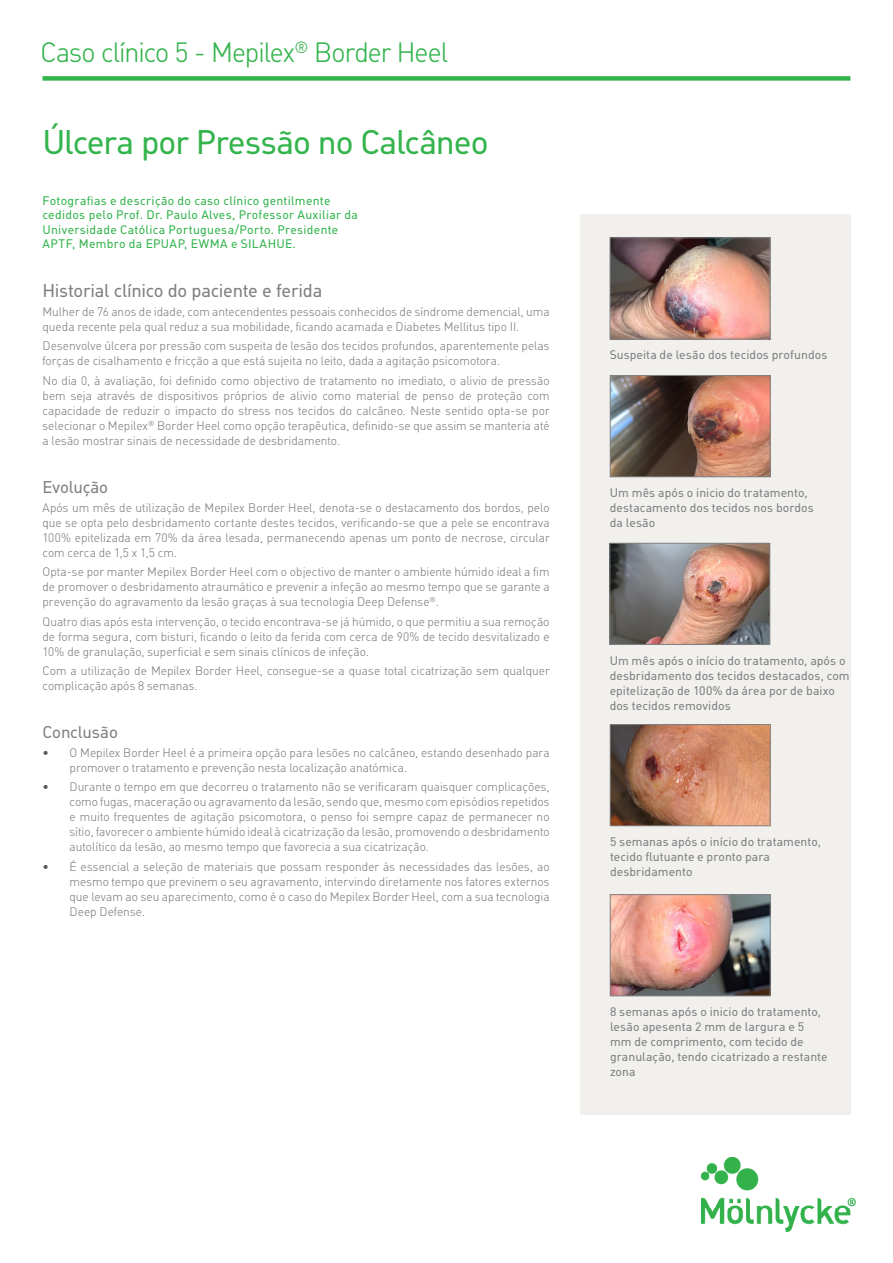
<style>
.page{position:relative;width:893px;height:1263px;background:#fff}
.page>*{position:absolute;margin:0;border:0;box-sizing:border-box;transform-origin:0 0}
.t1{font:33px "Molnlycke Din";letter-spacing:-.03em;color:#34b44d}
.t2{font:300 27px "Molnlycke Din";letter-spacing:-.035em;color:#34b44d}
.Body_copy_bullets{font:18px "Molnlycke Din";letter-spacing:-.015em;color:#808083}
.Body_copy_bullets-2{font:16.5px "Molnlycke Din";letter-spacing:-.01em;color:#808083}
.Body_copy_bullets-3{font:300 12px/15px "Molnlycke Din";letter-spacing:.005em;color:#808083;text-align:justify}
.Body_copy_bullets-4{font:12px/15px "Molnlycke Din";letter-spacing:.005em;color:#808083}
.Department_hospital{font:12px/14.4px "Molnlycke Din";letter-spacing:.025em;color:#34b44d}
.s1{color:#57585a}
</style>
<div class="page">
<img style="left:701px;top:1157px;width:155px;height:74px">
<div style="left:580px;top:214px;width:270px;height:900px;background:#f1f0ed"></div>
<div style="left:43px;top:76px;width:807px;height:5px;background:#34b44d"></div>
<img style="left:612px;top:240px;width:156px;height:97px">
<div style="left:610px;top:238px;width:160px;height:101px;border:1px solid #808083"></div>
<img style="left:612px;top:377px;width:156px;height:98px">
<div style="left:610px;top:375px;width:160px;height:102px;border:1px solid #808083"></div>
<img style="left:612px;top:545px;width:156px;height:98px">
<div style="left:610px;top:543px;width:160px;height:102px;border:1px solid #808083"></div>
<img style="left:612px;top:726px;width:156px;height:98px">
<div style="left:610px;top:724px;width:160px;height:102px;border:1px solid #808083"></div>
<img style="left:612px;top:896px;width:156px;height:98px">
<div style="left:610px;top:894px;width:160px;height:102px;border:1px solid #808083"></div>
<p class="t2" style="left:41px;top:38px;width:408px">Caso clínico 5 - Mepilex<sup>®</sup> Border Heel</p>
<p class="t1" style="left:43px;top:123px;width:448px">Úlcera por Pressão no Calcâneo</p>
<p class="Department_hospital" style="left:43px;top:193px;width:317px">Fotografias e descrição do caso clínico gentilmente cedidos pelo Prof. Dr. Paulo Alves, Professor Auxiliar da Universidade Católica Portuguesa/Porto. Presidente APTF, Membro da EPUAP, EWMA e SILAHUE.</p>
<p class="Body_copy_bullets" style="left:43px;top:280px;width:281px">Historial clínico do paciente e ferida</p>
<p class="Body_copy_bullets-3" style="left:43px;top:304px;width:509px">Mulher de 76 anos de idade, com antecendentes pessoais conhecidos de síndrome demencial, uma queda recente pela qual reduz a sua mobilidade, ficando acamada e Diabetes Mellitus tipo II.</p>
<p class="Body_copy_bullets-3" style="left:43px;top:339px;width:509px">Desenvolve úlcera por pressão com suspeita de lesão dos tecidos profundos, aparentemente pelas forças de cisalhamento e fricção a que está sujeita no leito, dada a agitação psicomotora.</p>
<p class="Body_copy_bullets-3" style="left:43px;top:373px;width:509px">No dia 0, à avaliação, foi definido como objectivo de tratamento no imediato, o alivio de pressão bem seja através de dispositivos próprios de alivio como material de penso de proteção com capacidade de reduzir o impacto do stress nos tecidos do calcâneo. Neste sentido opta-se por selecionar o Mepilex<sup>®</sup> Border Heel como opção terapêutica, definido-se que assim se manteria até a lesão mostrar sinais de necessidade de desbridamento.</p>
<p class="Body_copy_bullets-2" style="left:43px;top:477px;width:67px">Evolução</p>
<p class="Body_copy_bullets-3" style="left:43px;top:500px;width:509px">Após um mês de utilização de Mepilex Border Heel, denota-se o destacamento dos bordos, pelo que se opta pelo desbridamento cortante destes tecidos, verificando-se que a pele se encontrava 100% epitelizada em 70% da área lesada, permanecendo apenas um ponto de necrose, circular com cerca de 1,5 x 1,5 cm.</p>
<p class="Body_copy_bullets-3" style="left:43px;top:565px;width:509px">Opta-se por manter Mepilex Border Heel com o objectivo de manter o ambiente húmido ideal a fim de promover o desbridamento atraumático e prevenir a infeção ao mesmo tempo que se garante a prevenção do agravamento da lesão graças à sua tecnologia Deep Defense<sup>®</sup>.</p>
<p class="Body_copy_bullets-3" style="left:43px;top:614px;width:509px">Quatro dias após esta intervenção, o tecido encontrava-se já húmido, o que permitiu a sua remoção de forma segura, com bisturi, ficando o leito da ferida com cerca de 90% de tecido desvitalizado e 10% de granulação, superficial e sem sinais clínicos de infeção.</p>
<p class="Body_copy_bullets-3" style="left:43px;top:663px;width:509px">Com a utilização de Mepilex Border Heel, consegue-se a quase total cicatrização sem qualquer complicação após 8 semanas.</p>
<p class="Body_copy_bullets-2" style="left:43px;top:722px;width:77px">Conclusão</p>
<p class="Body_copy_bullets-3" style="left:70px;top:745px;width:482px;text-indent:-27px"><span class="s1">•</span> O Mepilex Border Heel é a primeira opção para lesões no calcâneo, estando desenhado para promover o tratamento e prevenção nesta localização anatómica.</p>
<p class="Body_copy_bullets-3" style="left:70px;top:780px;width:482px;text-indent:-27px"><span class="s1">•</span> Durante o tempo em que decorreu o tratamento não se verificaram quaisquer complicações, como fugas, maceração ou agravamento da lesão, sendo que, mesmo com episódios repetidos e muito frequentes de agitação psicomotora, o penso foi sempre capaz de permanecer no sítio, favorecer o ambiente húmido ideal à cicatrização da lesão, promovendo o desbridamento autolítico da lesão, ao mesmo tempo que favorecia a sua cicatrização.</p>
<p class="Body_copy_bullets-3" style="left:70px;top:859px;width:482px;text-indent:-27px"><span class="s1">•</span> É essencial a seleção de materiais que possam responder às necessidades das lesões, ao mesmo tempo que previnem o seu agravamento, intervindo diretamente nos fatores externos que levam ao seu aparecimento, como é o caso do Mepilex Border Heel, com a sua tecnologia Deep Defense.</p>
<p class="Body_copy_bullets-4" style="left:610px;top:348px;width:219px">Suspeita de lesão dos tecidos profundos</p>
<p class="Body_copy_bullets-4" style="left:610px;top:485px;width:206px">Um mês após o inicio do tratamento, destacamento dos tecidos nos bordos da lesão</p>
<p class="Body_copy_bullets-4" style="left:610px;top:653px;width:241px">Um mês após o início do tratamento, após o desbridamento dos tecidos destacados, com epitelização de 100% da área por de baixo dos tecidos removidos</p>
<p class="Body_copy_bullets-4" style="left:610px;top:834px;width:213px">5 semanas após o início do tratamento, tecido flutuante e pronto para desbridamento</p>
<p class="Body_copy_bullets-4" style="left:610px;top:1004px;width:219px">8 semanas após o inicio do tratamento, lesão apesenta 2 mm de largura e 5 mm de comprimento, com tecido de granulação, tendo cicatrizado a restante zona</p>
</div>
